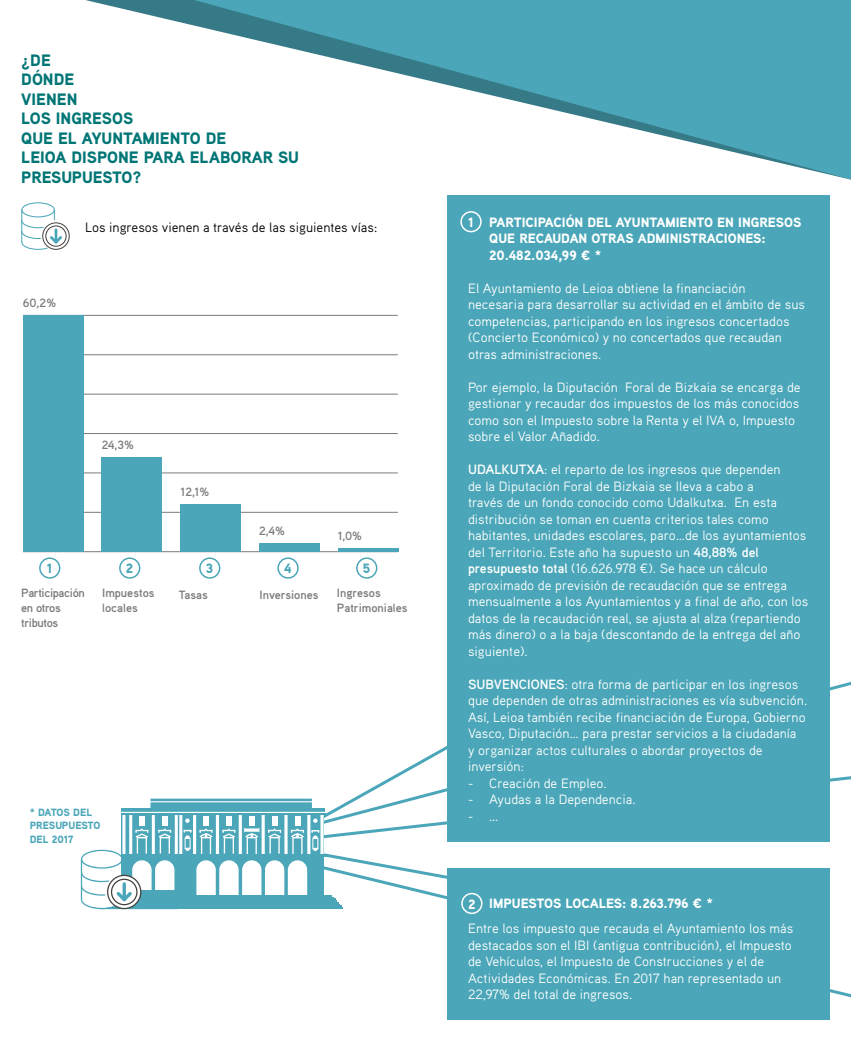
<style>
.page{position:relative;width:851px;height:1063px;background:#fff}
.page>*{position:absolute;margin:0;border:0;box-sizing:border-box;transform-origin:0 0}
.t1{font:900 16.5px/19.5px "Aaux Pro OT";color:#007575}
.t2{font:13.5px/16.5px "Aaux Pro OT";color:#fff}
.t3{font:900 13.5px/16.5px "Aaux Pro OT";color:#fff}
.t4{font:13.5px "Aaux Pro OT";color:#000}
.t5{font:900 13.5px "Aaux Pro OT";color:#4aa6b8}
.t6{font:700 12px/15px "Aaux Pro OT";color:#7c7b7b}
.t7{font:700 12px/15px "Aaux Pro OT";letter-spacing:-.03em;color:#7c7b7b}
.t8{font:900 10.5px/13.5px "Aaux Pro OT";letter-spacing:-.01em;color:#4aa6b8}
.s1{font-weight:700}
</style>
<div class="page">
<svg style="left:304px;top:746px;width:546px;height:96px"></svg>
<svg style="left:85px;top:0;width:109px;height:26px"></svg>
<svg style="left:194px;top:0;width:656px;height:460px"></svg>
<svg style="left:850px;top:62px;width:1px;height:118px"></svg>
<div style="left:446px;top:868px;width:383px;height:152px;background:#4aa6b8"></div>
<div style="left:446px;top:195px;width:383px;height:647px;background:#4aa6b8"></div>
<svg style="left:21px;top:202px;width:49px;height:48px"></svg>
<svg style="left:81px;top:799px;width:402px;height:110px"></svg>
<div style="left:460px;top:211px;width:21px;height:21px;border:2px solid #fff;border-radius:50%"></div>
<div style="left:461px;top:893px;width:21px;height:21px;border:2px solid #fff;border-radius:50%"></div>
<hr style="left:23px;top:315px;width:375px;height:1px;background:#7c7b7b">
<hr style="left:23px;top:355px;width:375px;height:1px;background:#7c7b7b">
<hr style="left:23px;top:394px;width:375px;height:1px;background:#7c7b7b">
<hr style="left:23px;top:433px;width:375px;height:1px;background:#7c7b7b">
<hr style="left:23px;top:473px;width:375px;height:1px;background:#7c7b7b">
<hr style="left:23px;top:512px;width:375px;height:1px;background:#7c7b7b">
<hr style="left:23px;top:551px;width:375px;height:1px;background:#7c7b7b">
<div style="left:23px;top:315px;width:60px;height:237px;background:#4aa6b8"></div>
<div style="left:102px;top:457px;width:60px;height:95px;background:#4aa6b8"></div>
<div style="left:180px;top:504px;width:61px;height:48px;background:#4aa6b8"></div>
<div style="left:259px;top:543px;width:60px;height:9px;background:#4aa6b8"></div>
<hr style="left:338px;top:548px;width:60px;height:4px;background:#4aa6b8">
<div style="left:39px;top:557px;width:21px;height:22px;border:2px solid #4aa6b8;border-radius:50%"></div>
<div style="left:119px;top:557px;width:21px;height:22px;border:2px solid #4aa6b8;border-radius:50%"></div>
<div style="left:199px;top:557px;width:21px;height:22px;border:2px solid #4aa6b8;border-radius:50%"></div>
<div style="left:277px;top:557px;width:21px;height:22px;border:2px solid #4aa6b8;border-radius:50%"></div>
<div style="left:356px;top:557px;width:21px;height:22px;border:2px solid #4aa6b8;border-radius:50%"></div>
<p class="t1" style="left:21px;top:50px;width:279px">¿DE<br>DÓNDE<br>VIENEN<br>LOS INGRESOS<br>QUE EL AYUNTAMIENTO DE<br>LEIOA DISPONE PARA ELABORAR SU<br>PRESUPUESTO?</p>
<p class="t4" style="left:85px;top:219px;width:293px">Los ingresos vienen a través de las siguientes vías:</p>
<p class="t6" style="left:23px;top:295px;width:35px">60,2%</p>
<p class="t6" style="left:102px;top:436px;width:34px">24,3%</p>
<p class="t6" style="left:180px;top:484px;width:30px">12,1%</p>
<p class="t6" style="left:259px;top:523px;width:27px">2,4%</p>
<p class="t6" style="left:338px;top:527px;width:26px">1,0%</p>
<p class="t5" style="left:47px;top:560px;width:7px">1</p>
<p class="t5" style="left:126px;top:560px;width:9px">2</p>
<p class="t5" style="left:206px;top:560px;width:9px">3</p>
<p class="t5" style="left:284px;top:560px;width:9px">4</p>
<p class="t5" style="left:363px;top:560px;width:9px">5</p>
<p class="t7" style="left:21px;top:585px;width:65px">Participación en otros tributos</p>
<p class="t6" style="left:102px;top:585px;width:54px">Impuestos locales</p>
<p class="t6" style="left:179px;top:587px;width:31px">Tasas</p>
<p class="t6" style="left:259px;top:587px;width:61px">Inversiones</p>
<p class="t6" style="left:337px;top:585px;width:72px">Ingresos<br>Patrimoniales</p>
<p class="t8" style="left:30px;top:805px;width:72px">* DATOS DEL<br>PRESUPUESTO<br>DEL 2017</p>
<p class="t3" style="left:489px;top:214px;width:313px">PARTICIPACIÓN DEL AYUNTAMIENTO EN INGRESOS<br>QUE RECAUDAN OTRAS ADMINISTRACIONES:<br>20.482.034,99 € *</p>
<p class="t2" style="left:468px;top:280px;width:338px">El Ayuntamiento de Leioa obtiene la financiación<br>necesaria para desarrollar su actividad en el ámbito de sus competencias, participando en los ingresos concertados (Concierto Económico) y no concertados que recaudan otras administraciones.</p>
<p class="t2" style="left:468px;top:379px;width:334px">Por ejemplo, la Diputación Foral de Bizkaia se encarga de gestionar y recaudar dos impuestos de los más conocidos como son el Impuesto sobre la Renta y el IVA o, Impuesto sobre el Valor Añadido.</p>
<p class="t2" style="left:468px;top:461px;width:342px"><span class="s1">UDALKUTXA</span>: el reparto de los ingresos que dependen<br>de la Diputación Foral de Bizkaia se lleva a cabo a<br>través de un fondo conocido como Udalkutxa. En esta distribución se toman en cuenta criterios tales como habitantes, unidades escolares, paro…de los ayuntamientos del Territorio. Este año ha supuesto un <span class="s1">48,88% del presupuesto total</span> (16.626.978 €). Se hace un cálculo aproximado de previsión de recaudación que se entrega mensualmente a los Ayuntamientos y a final de año, con los datos de la recaudación real, se ajusta al alza (repartiendo más dinero) o a la baja (descontando de la entrega del año siguiente).</p>
<p class="t2" style="left:468px;top:676px;width:340px"><span class="s1">SUBVENCIONES</span>: otra forma de participar en los ingresos que dependen de otras administraciones es vía subvención.<br>Así, Leioa también recibe financiación de Europa, Gobierno Vasco, Diputación… para prestar servicios a la ciudadanía<br>y organizar actos culturales o abordar proyectos de inversión:</p>
<p class="t2" style="left:468px;top:774px;width:140px">- Creación de Empleo.</p>
<p class="t2" style="left:468px;top:791px;width:169px">- Ayudas a la Dependencia.</p>
<p class="t2" style="left:468px;top:807px;width:32px">- …</p>
<p class="t3" style="left:468px;top:214px;width:7px">1</p>
<p class="t3" style="left:489px;top:895px;width:225px">IMPUESTOS LOCALES: 8.263.796 € *</p>
<p class="t2" style="left:468px;top:920px;width:327px">Entre los impuesto que recauda el Ayuntamiento los más destacados son el IBI (antigua contribución), el Impuesto de Vehículos, el Impuesto de Construcciones y el de Actividades Económicas. En 2017 han representado un 22,97% del total de ingresos.</p>
<p class="t3" style="left:468px;top:895px;width:9px">2</p>
</div>
